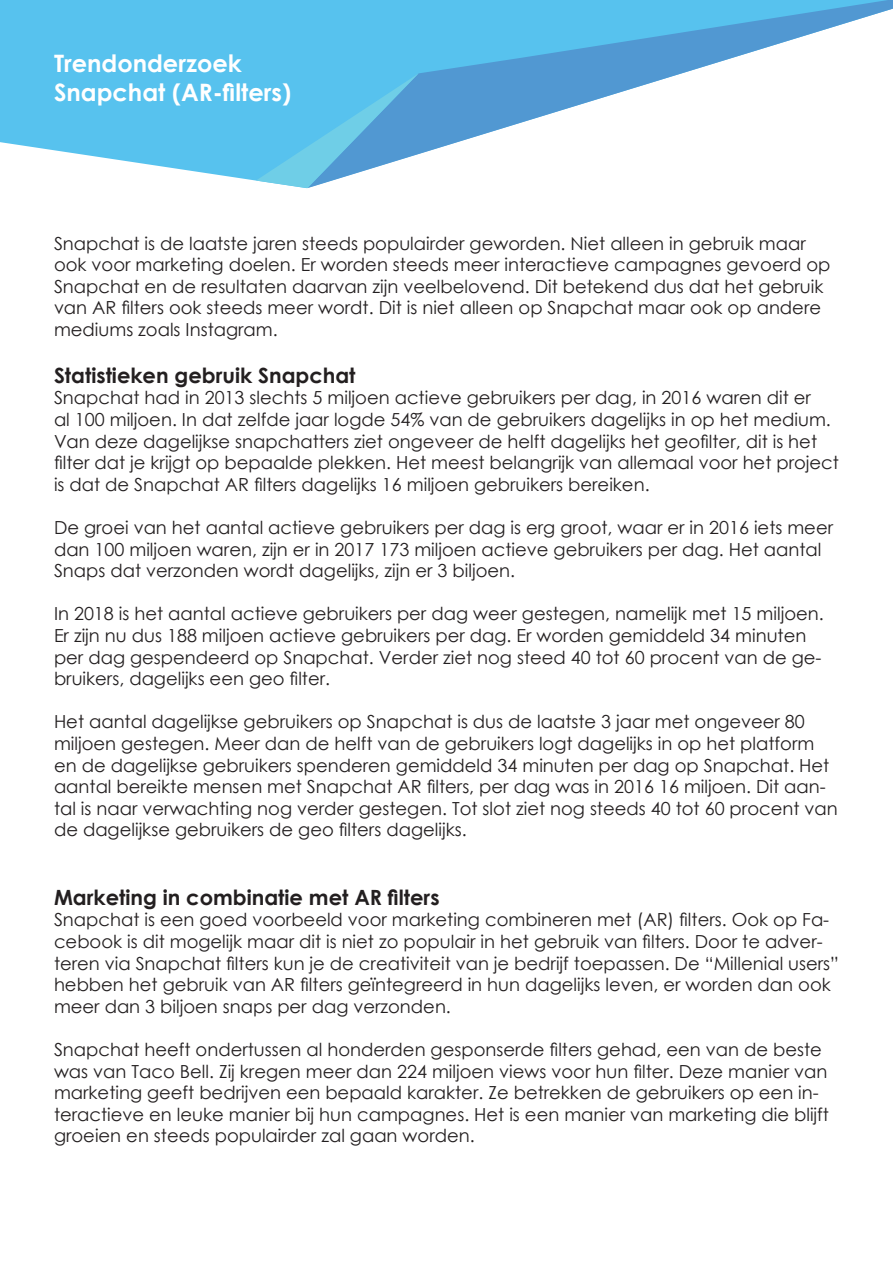
<style>
.page{position:relative;width:893px;height:1263px;background:#fff}
.page>*{position:absolute;margin:0;border:0;box-sizing:border-box;transform-origin:0 0}
.t1{font:700 24px "Century Gothic";color:#fff}
.t2{font:700 21px "Century Gothic";color:#231f20}
.t3{font:18px/21.6px "Century Gothic";color:#231f20}
</style>
<div class="page">
<svg style="left:0;top:0;width:307px;height:181px;background:#67c8ef"></svg>
<svg style="left:307px;top:0;width:586px;height:154px"></svg>
<svg style="left:256px;top:73px;width:163px;height:115px;background:#6cc0e7"></svg>
<p class="t1" style="left:54px;top:45px;width:189px">Trendonderzoek</p>
<p class="t1" style="left:54px;top:74px;width:239px">Snapchat (AR-filters)</p>
<p class="t3" style="left:54px;top:232px;width:778px">Snapchat is de laatste jaren steeds populairder geworden. Niet alleen in gebruik maar ook voor marketing doelen. Er worden steeds meer interactieve campagnes gevoerd op Snapchat en de resultaten daarvan zijn veelbelovend. Dit betekend dus dat het gebruik van AR filters ook steeds meer wordt. Dit is niet alleen op Snapchat maar ook op andere mediums zoals Instagram.</p>
<p class="t2" style="left:54px;top:359px;width:303px">Statistieken gebruik Snapchat</p>
<p class="t3" style="left:54px;top:387px;width:786px">Snapchat had in 2013 slechts 5 miljoen actieve gebruikers per dag, in 2016 waren dit er<br>al 100 miljoen. In dat zelfde jaar logde 54% van de gebruikers dagelijks in op het medium.<br>Van deze dagelijkse snapchatters ziet ongeveer de helft dagelijks het geofilter, dit is het filter dat je krijgt op bepaalde plekken. Het meest belangrijk van allemaal voor het project is dat de Snapchat AR filters dagelijks 16 miljoen gebruikers bereiken.</p>
<p class="t3" style="left:54px;top:516px;width:781px">De groei van het aantal actieve gebruikers per dag is erg groot, waar er in 2016 iets meer dan 100 miljoen waren, zijn er in 2017 173 miljoen actieve gebruikers per dag. Het aantal<br>Snaps dat verzonden wordt dagelijks, zijn er 3 biljoen.</p>
<p class="t3" style="left:54px;top:603px;width:771px">In 2018 is het aantal actieve gebruikers per dag weer gestegen, namelijk met 15 miljoen.<br>Er zijn nu dus 188 miljoen actieve gebruikers per dag. Er worden gemiddeld 34 minuten per dag gespendeerd op Snapchat. Verder ziet nog steed 40 tot 60 procent van de ge&shy;bruikers, dagelijks een geo filter.</p>
<p class="t3" style="left:54px;top:711px;width:785px">Het aantal dagelijkse gebruikers op Snapchat is dus de laatste 3 jaar met ongeveer 80 miljoen gestegen. Meer dan de helft van de gebruikers logt dagelijks in op het platform en de dagelijkse gebruikers spenderen gemiddeld 34 minuten per dag op Snapchat. Het aantal bereikte mensen met Snapchat AR filters, per dag was in 2016 16 miljoen. Dit aan&shy;tal is naar verwachting nog verder gestegen. Tot slot ziet nog steeds 40 tot 60 procent van de dagelijkse gebruikers de geo filters dagelijks.</p>
<p class="t2" style="left:54px;top:881px;width:387px">Marketing in combinatie met AR filters</p>
<p class="t3" style="left:54px;top:909px;width:786px">Snapchat is een goed voorbeeld voor marketing combineren met (AR) filters. Ook op Fa&shy;cebook is dit mogelijk maar dit is niet zo populair in het gebruik van filters. Door te adver&shy;teren via Snapchat filters kun je de creativiteit van je bedrijf toepassen. De “Millenial users” hebben het gebruik van AR filters geïntegreerd in hun dagelijks leven, er worden dan ook meer dan 3 biljoen snaps per dag verzonden.</p>
<p class="t3" style="left:54px;top:1038px;width:776px">Snapchat heeft ondertussen al honderden gesponserde filters gehad, een van de beste was van Taco Bell. Zij kregen meer dan 224 miljoen views voor hun filter. Deze manier van marketing geeft bedrijven een bepaald karakter. Ze betrekken de gebruikers op een in&shy;teractieve en leuke manier bij hun campagnes. Het is een manier van marketing die blijft groeien en steeds populairder zal gaan worden.</p>
</div>
